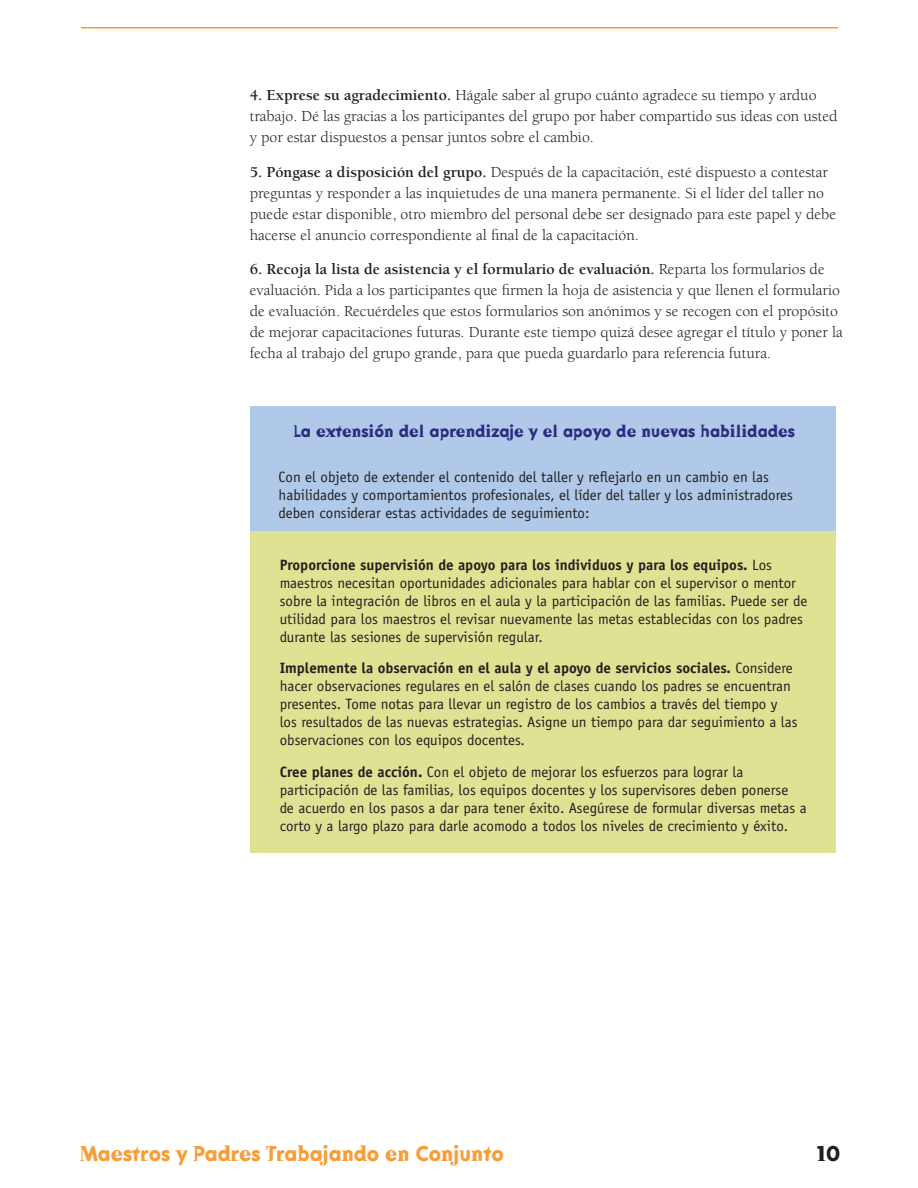
<style>
.page{position:relative;width:918px;height:1188px;background:#fff}
.page>*{position:absolute;margin:0;border:0;box-sizing:border-box;transform-origin:0 0}
.t1{font:700 21px "Dead History OT";color:#f89d38}
.t2{font:700 21px "Dead History OT";color:#231f20}
.t3{font:700 16.5px "Dead History OT";color:#2a2d80}
.t4{font:15.75px/21px "Berkeley";color:#231f20}
.t5{font:15px/18px "Officina Sans";color:#231f20}
.s1{font-weight:700}
</style>
<div class="page">
<hr style="left:81px;top:27px;width:757px;height:1px;background:#f89d38">
<div style="left:250px;top:406px;width:586px;height:127px;background:#b1c9e8"></div>
<div style="left:250px;top:532px;width:586px;height:321px;background:#dee394"></div>
<p class="t4" style="left:250px;top:85px;width:589px"><span class="s1">4. Exprese su agradecimiento.</span> Hágale saber al grupo cuánto agradece su tiempo y arduo trabajo. Dé las gracias a los participantes del grupo por haber compartido sus ideas con usted y por estar dispuestos a pensar juntos sobre el cambio.</p>
<p class="t4" style="left:250px;top:162px;width:588px"><span class="s1">5. Póngase a disposición del grupo.</span> Después de la capacitación, esté dispuesto a contestar preguntas y responder a las inquietudes de una manera permanente. Si el líder del taller no puede estar disponible, otro miembro del personal debe ser designado para este papel y debe hacerse el anuncio correspondiente al final de la capacitación.</p>
<p class="t4" style="left:250px;top:259px;width:595px"><span class="s1">6. Recoja la lista de asistencia y el formulario de evaluación.</span> Reparta los formularios de evaluación. Pida a los participantes que firmen la hoja de asistencia y que llenen el formulario de evaluación. Recuérdeles que estos formularios son anónimos y se recogen con el propósito de mejorar capacitaciones futuras. Durante este tiempo quizá desee agregar el título y poner la fecha al trabajo del grupo grande, para que pueda guardarlo para referencia futura.</p>
<h3 class="t3" style="left:293px;top:423px;width:503px">La extensión del aprendizaje y el apoyo de nuevas habilidades</h3>
<p class="t5" style="left:279px;top:468px;width:516px">Con el objeto de extender el contenido del taller y reflejarlo en un cambio en las habilidades y comportamientos profesionales, el líder del taller y los administradores deben considerar estas actividades de seguimiento:</p>
<p class="t5" style="left:280px;top:556px;width:529px"><span class="s1">Proporcione supervisión de apoyo para los individuos y para los equipos.</span> Los maestros necesitan oportunidades adicionales para hablar con el supervisor o mentor sobre la integración de libros en el aula y la participación de las familias. Puede ser de utilidad para los maestros el revisar nuevamente las metas establecidas con los padres durante las sesiones de supervisión regular.</p>
<p class="t5" style="left:280px;top:659px;width:519px"><span class="s1">Implemente la observación en el aula y el apoyo de servicios sociales.</span> Considere hacer observaciones regulares en el salón de clases cuando los padres se encuentran presentes. Tome notas para llevar un registro de los cambios a través del tiempo y los resultados de las nuevas estrategias. Asigne un tiempo para dar seguimiento a las observaciones con los equipos docentes.</p>
<p class="t5" style="left:280px;top:763px;width:529px"><span class="s1">Cree planes de acción.</span> Con el objeto de mejorar los esfuerzos para lograr la participación de las familias, los equipos docentes y los supervisores deben ponerse<br>de acuerdo en los pasos a dar para tener éxito. Asegúrese de formular diversas metas a corto y a largo plazo para darle acomodo a todos los niveles de crecimiento y éxito.</p>
<h1 class="t1" style="left:80px;top:1143px;width:426px">Maestros y Padres Trabajando en Conjunto</h1>
<h1 class="t2" style="left:817px;top:1143px;width:25px">10</h1>
</div>
